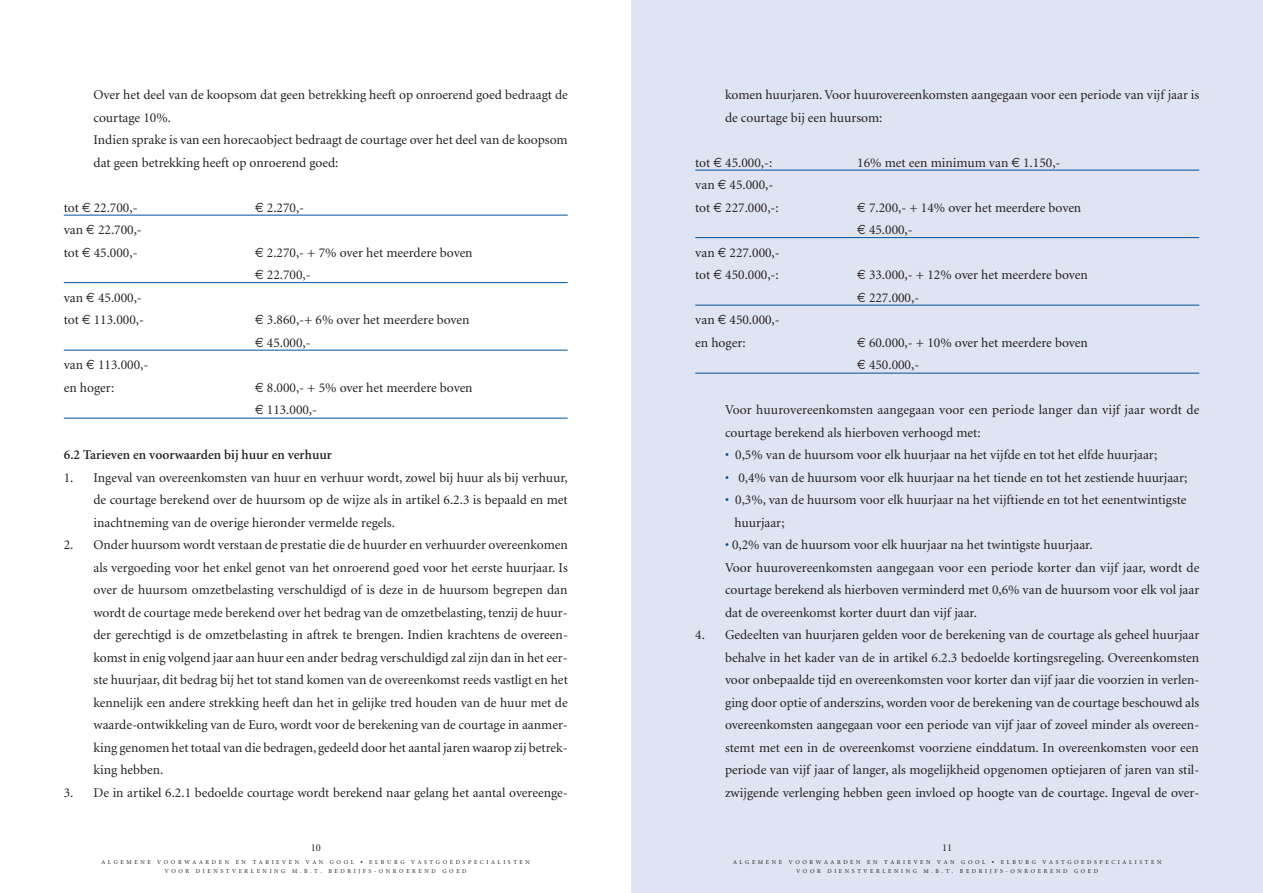
<style>
.page{position:relative;width:1263px;height:893px;background:#fff}
.page>*{position:absolute;margin:0;border:0;box-sizing:border-box;transform-origin:0 0}
.t1{font:13.5px/22.5px "Minion";color:#231f20}
.t2{font:600 13.5px "Minion";color:#231f20}
.t3{font:10.5px "Minion";color:#231f20}
.t4{font:6px/9.1px "Minion";letter-spacing:.43em;color:#231f20;text-align:center}
.s1{font-family:"Euro Sans"}
.s2{color:#01529a}
</style>
<div class="page">
<div style="left:631px;top:0;width:632px;height:893px;background:#dee4f1"></div>
<hr style="left:695px;top:170px;width:504px;height:1px;background:#01529a">
<hr style="left:695px;top:237px;width:504px;height:1px;background:#01529a">
<hr style="left:695px;top:305px;width:504px;height:1px;background:#01529a">
<hr style="left:695px;top:373px;width:504px;height:1px;background:#01529a">
<hr style="left:64px;top:215px;width:504px;height:1px;background:#01529a">
<hr style="left:64px;top:282px;width:504px;height:1px;background:#01529a">
<hr style="left:64px;top:350px;width:504px;height:1px;background:#01529a">
<hr style="left:64px;top:418px;width:504px;height:1px;background:#01529a">
<p class="t1" style="left:94px;top:85px;width:476px">Over het deel van de koopsom dat geen betrekking heeft op onroerend goed bedraagt de courtage 10%.<br>Indien sprake is van een horecaobject bedraagt de courtage over het deel van de koopsom dat geen betrekking heeft op onroerend goed:</p>
<p class="t1" style="left:64px;top:197px;width:75px">tot <span class="s1">€</span> 22.700,-</p>
<p class="t1" style="left:255px;top:197px;width:51px"><span class="s1">€</span> 2.270,-</p>
<p class="t1" style="left:64px;top:220px;width:80px">van <span class="s1">€</span> 22.700,- tot <span class="s1">€</span> 45.000,-</p>
<p class="t1" style="left:255px;top:242px;width:219px"><span class="s1">€</span> 2.270,- + 7% over het meerdere boven <span class="s1">€</span> 22.700,-</p>
<p class="t1" style="left:64px;top:287px;width:82px">van <span class="s1">€</span> 45.000,- tot <span class="s1">€</span> 113.000,-</p>
<p class="t1" style="left:255px;top:310px;width:216px"><span class="s1">€</span> 3.860,-+ 6% over het meerdere boven <span class="s1">€</span> 45.000,-</p>
<p class="t1" style="left:64px;top:355px;width:86px">van <span class="s1">€</span> 113.000,- en hoger:</p>
<p class="t1" style="left:255px;top:377px;width:219px"><span class="s1">€</span> 8.000,- + 5% over het meerdere boven <span class="s1">€</span> 113.000,-</p>
<p class="t2" style="left:64px;top:449px;width:270px">6.2 Tarieven en voorwaarden bij huur en verhuur</p>
<p class="t1" style="left:94px;top:467px;width:476px;text-align:justify;text-indent:-30px">1. Ingeval van overeenkomsten van huur en verhuur wordt, zowel bij huur als bij verhuur, de courtage berekend over de huursom op de wijze als in artikel 6.2.3 is bepaald en met inachtneming van de overige hieronder vermelde regels.</p>
<p class="t1" style="left:94px;top:535px;width:476px;text-align:justify;text-indent:-30px">2. Onder huursom wordt verstaan de prestatie die de huurder en verhuurder overeenkomen als vergoeding voor het enkel genot van het onroerend goed voor het eerste huurjaar. Is over de huursom omzetbelasting verschuldigd of is deze in de huursom begrepen dan wordt de courtage mede berekend over het bedrag van de omzetbelasting, tenzij de huur&shy;der gerechtigd is de omzetbelasting in aftrek te brengen. Indien krachtens de overeen&shy;komst in enig volgend jaar aan huur een ander bedrag verschuldigd zal zijn dan in het eer&shy;ste huurjaar, dit bedrag bij het tot stand komen van de overeenkomst reeds vastligt en het kennelijk een andere strekking heeft dan het in gelijke tred houden van de huur met de waarde-ontwikkeling van de Euro, wordt voor de berekening van de courtage in aanmer&shy;king genomen het totaal van die bedragen, gedeeld door het aantal jaren waarop zij betrek&shy;king hebben.</p>
<p class="t1" style="left:64px;top:782px;width:505px">3. De in artikel 6.2.1 bedoelde courtage wordt berekend naar gelang het aantal overeenge-</p>
<p class="t1" style="left:725px;top:85px;width:476px">komen huurjaren. Voor huurovereenkomsten aangegaan voor een periode van vijf jaar is de courtage bij een huursom:</p>
<p class="t1" style="left:695px;top:152px;width:79px">tot <span class="s1">€</span> 45.000,-:</p>
<p class="t1" style="left:857px;top:152px;width:205px">16% met een minimum van <span class="s1">€</span> 1.150,-</p>
<p class="t1" style="left:695px;top:175px;width:85px">van <span class="s1">€</span> 45.000,- tot <span class="s1">€</span> 227.000,-:</p>
<p class="t1" style="left:857px;top:197px;width:225px"><span class="s1">€</span> 7.200,- + 14% over het meerdere boven <span class="s1">€</span> 45.000,-</p>
<p class="t1" style="left:695px;top:242px;width:86px">van <span class="s1">€</span> 227.000,- tot <span class="s1">€</span> 450.000,-:</p>
<p class="t1" style="left:857px;top:265px;width:232px"><span class="s1">€</span> 33.000,- + 12% over het meerdere boven <span class="s1">€</span> 227.000,-</p>
<p class="t1" style="left:695px;top:310px;width:86px">van <span class="s1">€</span> 450.000,- en hoger:</p>
<p class="t1" style="left:857px;top:332px;width:232px"><span class="s1">€</span> 60.000,- + 10% over het meerdere boven <span class="s1">€</span> 450.000,-</p>
<p class="t1" style="left:725px;top:400px;width:476px">Voor huurovereenkomsten aangegaan voor een periode langer dan vijf jaar wordt de courtage berekend als hierboven verhoogd met:</p>
<p class="t1" style="left:725px;top:445px;width:434px"><span class="s2">•</span> 0,5% van de huursom voor elk huurjaar na het vijfde en tot het elfde huurjaar;</p>
<p class="t1" style="left:725px;top:467px;width:464px"><span class="s2">•</span> 0,4% van de huursom voor elk huurjaar na het tiende en tot het zestiende huurjaar;</p>
<p class="t1" style="left:734px;top:490px;width:454px;text-indent:-9px"><span class="s2">•</span> 0,3%, van de huursom voor elk huurjaar na het vijftiende en tot het eenentwintigste huurjaar;</p>
<p class="t1" style="left:725px;top:535px;width:476px"><span class="s2">•</span> 0,2% van de huursom voor elk huurjaar na het twintigste huurjaar.<br>Voor huurovereenkomsten aangegaan voor een periode korter dan vijf jaar, wordt de courtage berekend als hierboven verminderd met 0,6% van de huursom voor elk vol jaar dat de overeenkomst korter duurt dan vijf jaar.</p>
<p class="t1" style="left:725px;top:625px;width:476px;text-align:justify;text-indent:-30px">4. Gedeelten van huurjaren gelden voor de berekening van de courtage als geheel huurjaar behalve in het kader van de in artikel 6.2.3 bedoelde kortingsregeling. Overeenkomsten voor onbepaalde tijd en overeenkomsten voor korter dan vijf jaar die voorzien in verlen&shy;ging door optie of anderszins, worden voor de berekening van de courtage beschouwd als overeenkomsten aangegaan voor een periode van vijf jaar of zoveel minder als overeen&shy;stemt met een in de overeenkomst voorziene einddatum. In overeenkomsten voor een periode van vijf jaar of langer, als mogelijkheid opgenomen optiejaren of jaren van stil&shy;zwijgende verlenging hebben geen invloed op hoogte van de courtage. Ingeval de over-</p>
<p class="t3" style="left:311px;top:843px;width:12px">10</p>
<p class="t4" style="left:102px;top:858px;width:430px">ALGEMENE VOORWAARDEN EN TARIEVEN VAN GOOL ◆ ELBURG VASTGOEDSPECIALISTEN<br>VOOR DIENSTVERLENING M.B.T. BEDRIJFS-ONROEREND GOED</p>
<p class="t4" style="left:733px;top:858px;width:430px">ALGEMENE VOORWAARDEN EN TARIEVEN VAN GOOL ◆ ELBURG VASTGOEDSPECIALISTEN<br>VOOR DIENSTVERLENING M.B.T. BEDRIJFS-ONROEREND GOED</p>
<p class="t3" style="left:942px;top:843px;width:12px">11</p>
</div>
